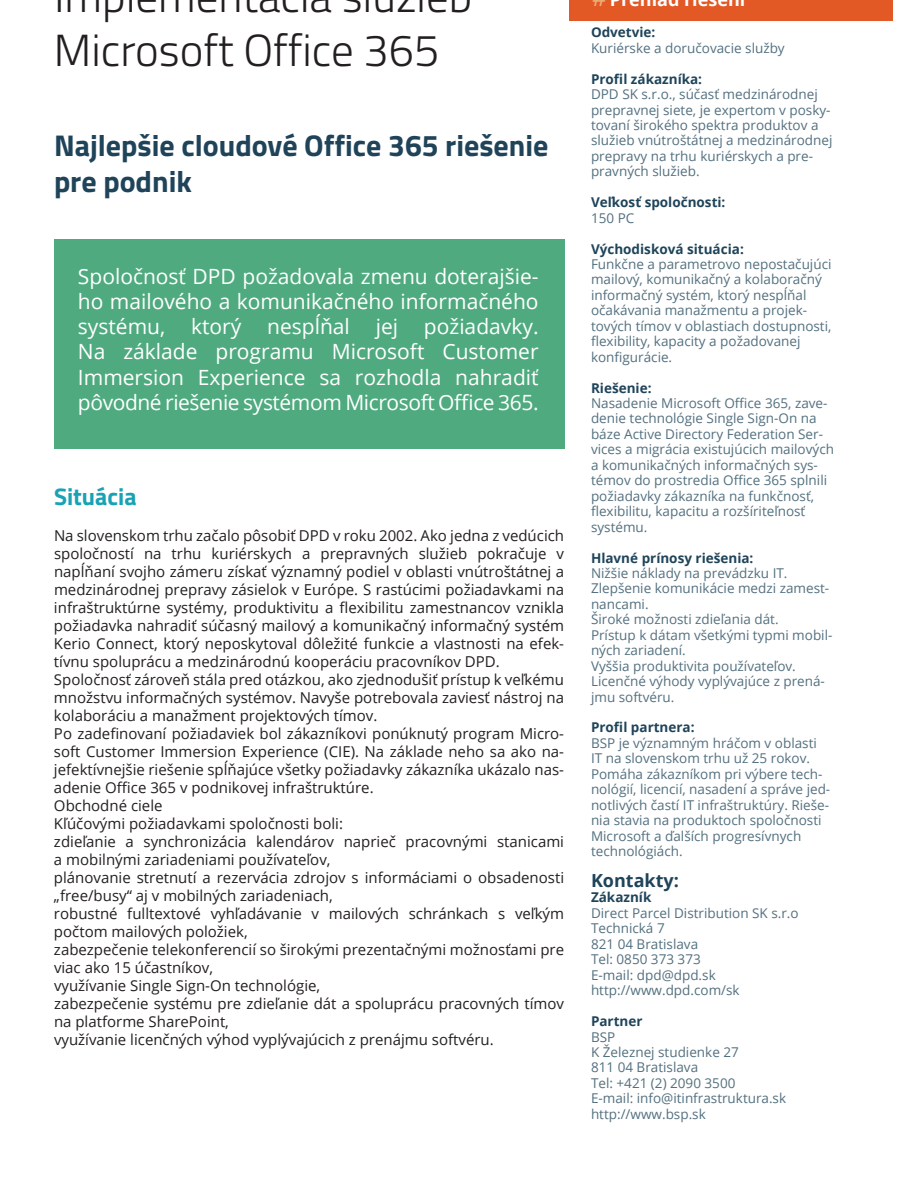
<style>
.page{position:relative;width:918px;height:1188px;background:#fff}
.page>*{position:absolute;margin:0;border:0;box-sizing:border-box;transform-origin:0 0}
.t1{font:300 45px/54px "Titillium Web";color:#231f20}
.t2{font:700 30px/36px "Titillium Web";color:#1f445a}
.t3{font:700 24px "Titillium Web";color:#19a2b4}
.t4{font:21px/25.2px "Open Sans";letter-spacing:-.02em;color:#fff;text-align:justify}
.t5{font:700 18px "Open Sans";color:#1f445a}
.t6{font:700 18px "Open Sans";letter-spacing:.155em;color:#fff}
.t7{font:15px/18px "Open Sans";color:#231f20}
.t8{font:13.5px/15.5px "Open Sans";color:#53707f}
.t9{font:700 13.5px "Open Sans";color:#1f445a}
</style>
<div class="page">
<div style="left:570px;top:0;width:323px;height:20px;background:#e25926"></div>
<div style="left:54px;top:240px;width:510px;height:209px;background:#4fab7f"></div>
<h1 class="t1" style="left:54px;top:-31px;width:396px">mpemen casu e<br>Microsoft Office 365</h1>
<h2 class="t2" style="left:54px;top:127px;width:496px">Najlepšie cloudové Office 365 riešenie pre podnik</h2>
<p class="t4" style="left:78px;top:263px;width:462px">Spoločnosť DPD požadovala zmenu doterajšie&shy;ho mailového a komunikačného informačného systému, ktorý nespĺňal jej požiadavky.<br>Na základe programu Microsoft Customer Immersion Experience sa rozhodla nahradiť pôvodné riešenie systémom Microsoft Office 365.</p>
<h3 class="t3" style="left:54px;top:478px;width:84px">Situácia</h3>
<p class="t7" style="left:54px;top:526px;width:512px">Na slovenskom trhu začalo pôsobiť DPD v roku 2002. Ako jedna z vedúcich spoločností na trhu kuriérskych a prepravných služieb pokračuje v napĺňaní svojho zámeru získať významný podiel v oblasti vnútroštátnej a medzinárodnej prepravy zásielok v Európe. S rastúcimi požiadavkami na infraštruktúrne systémy, produktivitu a flexibilitu zamestnancov vznikla požiadavka nahradiť súčasný mailový a komunikačný informačný systém Kerio Connect, ktorý neposkytoval dôležité funkcie a vlastnosti na efek&shy;tívnu spoluprácu a medzinárodnú kooperáciu pracovníkov DPD.<br>Spoločnosť zároveň stála pred otázkou, ako zjednodušiť prístup k veľkému množstvu informačných systémov. Navyše potrebovala zaviesť nástroj na kolaboráciu a manažment projektových tímov.<br>Po zadefinovaní požiadaviek bol zákazníkovi ponúknutý program Micro&shy;soft Customer Immersion Experience (CIE). Na základe neho sa ako na&shy;jefektívnejšie riešenie spĺňajúce všetky požiadavky zákazníka ukázalo nas&shy;adenie Office 365 v podnikovej infraštruktúre.<br>Obchodné ciele<br>Kľúčovými požiadavkami spoločnosti boli:<br>zdieľanie a synchronizácia kalendárov naprieč pracovnými stanicami a mobilnými zariadeniami používateľov,<br>plánovanie stretnutí a rezervácia zdrojov s informáciami o obsadenosti „free/busy“ aj v mobilných zariadeniach,<br>robustné fulltextové vyhľadávanie v mailových schránkach s veľkým počtom mailových položiek,<br>zabezpečenie telekonferencií so širokými prezentačnými možnosťami pre viac ako 15 účastníkov,<br>využívanie Single Sign-On technológie,<br>zabezpečenie systému pre zdieľanie dát a spoluprácu pracovných tímov na platforme SharePoint,<br>využívanie licenčných výhod vyplývajúcich z prenájmu softvéru.</p>
<p class="t6" style="left:621px;top:-13px;width:120px">re a reen</p>
<p class="t9" style="left:591px;top:23px;width:66px">Odvetvie:</p>
<p class="t8" style="left:591px;top:40px;width:195px">Kuriérske a doručovacie služby</p>
<p class="t9" style="left:591px;top:69px;width:113px">Profil zákazníka:</p>
<p class="t8" style="left:591px;top:86px;width:243px">DPD SK s.r.o., súčasť medzinárodnej prepravnej siete, je expertom v posky&shy;tovaní širokého spektra produktov a služieb vnútroštátnej a medzinárodnej prepravy na trhu kuriérskych a pre&shy;pravných služieb.</p>
<p class="t9" style="left:591px;top:193px;width:136px">Veľkosť spoločnosti:</p>
<p class="t8" style="left:591px;top:210px;width:45px">150 PC</p>
<p class="t9" style="left:591px;top:239px;width:154px">Východisková situácia:</p>
<p class="t8" style="left:591px;top:256px;width:242px">Funkčne a parametrovo nepostačujúci mailový, komunikačný a kolaboračný informačný systém, ktorý nespĺňal očakávania manažmentu a projek&shy;tových tímov v oblastiach dostupnosti, flexibility, kapacity a požadovanej konfigurácie.</p>
<p class="t9" style="left:591px;top:378px;width:62px">Riešenie:</p>
<p class="t8" style="left:591px;top:395px;width:245px">Nasadenie Microsoft Office 365, zave&shy;denie technológie Single Sign-On na báze Active Directory Federation Ser&shy;vices a migrácia existujúcich mailových a komunikačných informačných sys&shy;témov do prostredia Office 365 splnili požiadavky zákazníka na funkčnosť, flexibilitu, kapacitu a rozšíriteľnosť systému.</p>
<p class="t9" style="left:591px;top:548px;width:164px">Hlavné prínosy riešenia:</p>
<p class="t8" style="left:591px;top:565px;width:243px">Nižšie náklady na prevádzku IT.<br>Zlepšenie komunikácie medzi zamest&shy;nancami.<br>Široké možnosti zdieľania dát.<br>Prístup k dátam všetkými typmi mobil&shy;ných zariadení.<br>Vyššia produktivita používateľov.<br>Licenčné výhody vyplývajúce z prená&shy;jmu softvéru.</p>
<p class="t9" style="left:591px;top:718px;width:105px">Profil partnera:</p>
<p class="t8" style="left:591px;top:735px;width:241px">BSP je významným hráčom v oblasti IT na slovenskom trhu už 25 rokov.<br>Pomáha zákazníkom pri výbere tech&shy;nológií, licencií, nasadení a správe jed&shy;notlivých častí IT infraštruktúry. Rieše&shy;nia stavia na produktoch spoločnosti Microsoft a ďalších progresívnych technológiách.</p>
<p class="t5" style="left:591px;top:868px;width:89px">Kontakty:</p>
<p class="t9" style="left:591px;top:888px;width:62px">Zákazník</p>
<p class="t8" style="left:591px;top:905px;width:209px">Direct Parcel Distribution SK s.r.o<br>Technická 7<br>821 04 Bratislava<br>Tel: 0850 373 373<br>E-mail: dpd@dpd.sk http://www.dpd.com/sk</p>
<p class="t9" style="left:591px;top:1012px;width:53px">Partner</p>
<p class="t8" style="left:591px;top:1029px;width:197px">BSP<br>K Železnej studienke 27<br>811 04 Bratislava<br>Tel: +421 (2) 2090 3500<br>E-mail: info@itinfrastruktura.sk http://www.bsp.sk</p>
</div>
